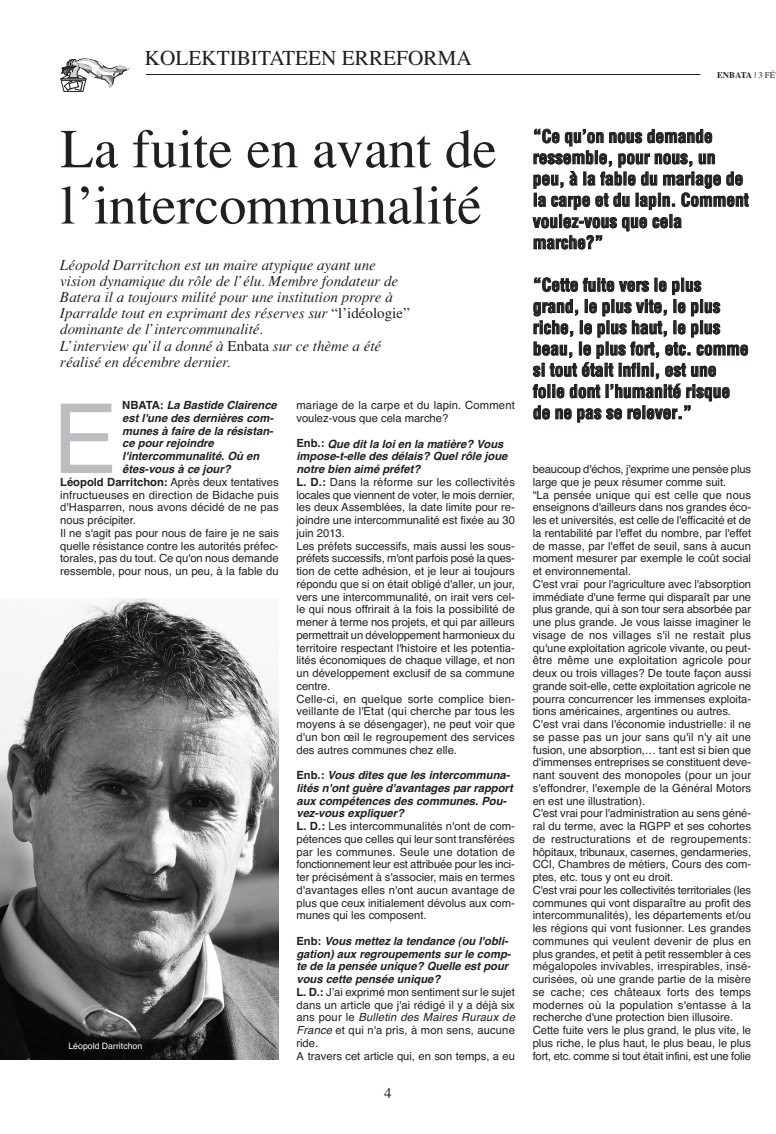
<style>
.page{position:relative;width:776px;height:1134px;background:#fff}
.page>*{position:absolute;margin:0;border:0;box-sizing:border-box;transform-origin:0 0}
.t1{font:96.62px "Helvetica";color:#bcbdc0}
.t2{font:55px/56.2px "Times";color:#231f20}
.t3{font:21.25px "Times";color:#231f20}
.t4{font:700 condensed 17.5px/21.2px "Helvetica";color:#231f20}
.t5{font:italic 15px/16.1px "Times";color:#231f20}
.t6{font:15px "Times";color:#231f20}
.t7{font:11.25px/12.8px "Helvetica";letter-spacing:-.005em;color:#231f20}
.t8{font:italic 700 11.25px "Helvetica";color:#231f20}
.t9{font:11.25px/12.8px "Helvetica";letter-spacing:.015em;color:#231f20}
.t10{font:8.75px "Helvetica";color:#fff}
.t11{font:700 8.75px "Times";color:#231f20}
.s1{font-weight:400}
.s2{font-style:normal}
.s3{font-weight:700}
.s4{font-weight:700;font-style:italic}
.s5{font-style:italic}
.s6{font-size:11px}
</style>
<div class="page">
<hr style="left:146px;top:74px;width:554px;height:1px;background:#231f20">
<svg style="left:61px;top:58px;width:68px;height:34px"></svg>
<img style="left:0;top:598px;width:279px;height:462px">
<h3 class="t3" style="left:145px;top:50px;width:329px">KOLEKTIBITATEEN ERREFORMA</h3>
<p class="t11" style="left:717px;top:72px;width:60px">ENBATA <span class="s1">| 3 FÉ</span></p>
<h2 class="t2" style="left:60px;top:126px;width:438px">La fuite en avant de l’intercommunalité</h2>
<p class="t5" style="left:60px;top:258px;width:351px">Léopold Darritchon est un maire atypique ayant une vision dynamique du rôle de l’élu. Membre fondateur de Batera il a toujours milité pour une institution propre à Iparralde tout en exprimant des réserves sur <span class="s2">“l’idéologie” </span>dominante de l’intercommunalité.<br>L’interview qu’il a donné à <span class="s2">Enbata</span> sur ce thème a été réalisé en décembre dernier.</p>
<h1 class="t1" style="left:53px;top:404px;width:66px">E</h1>
<p class="t8" style="left:122px;top:401px;width:158px"><span class="s2">N B ATA :</span> La Bastide Clairence</p>
<p class="t8" style="left:122px;top:414px;width:155px">est l'une des dernières com-</p>
<p class="t8" style="left:122px;top:427px;width:154px">munes à faire de la résistan-</p>
<p class="t8" style="left:122px;top:439px;width:95px">ce pour rejoindre</p>
<p class="t8" style="left:122px;top:452px;width:141px">l'intercommunalité. Où en</p>
<p class="t8" style="left:122px;top:465px;width:112px">êtes-vous à ce jour?</p>
<p class="t7" style="left:60px;top:476px;width:220px"><span class="s3">Léopold Darritchon:</span> Après deux tentatives</p>
<p class="t9" style="left:60px;top:489px;width:220px">infructueuses en direction de Bidache puis</p>
<p class="t7" style="left:60px;top:502px;width:220px">d'Hasparren, nous avons décidé de ne pas</p>
<p class="t7" style="left:60px;top:515px;width:77px">nous précipiter.</p>
<p class="t7" style="left:60px;top:527px;width:220px">Il ne s'agit pas pour nous de faire je ne sais</p>
<p class="t7" style="left:60px;top:540px;width:220px">quelle résistance contre les autorités préfec-</p>
<p class="t7" style="left:60px;top:553px;width:220px">torales, pas du tout. Ce qu'on nous demande</p>
<p class="t7" style="left:60px;top:566px;width:220px">ressemble, pour nous, un peu, à la fable du</p>
<p class="t10" style="left:68px;top:1042px;width:75px">Léopold Darritchon</p>
<p class="t9" style="left:296px;top:400px;width:220px">mariage de la carpe et du lapin. Comment voulez-vous que cela marche?</p>
<p class="t7" style="left:296px;top:438px;width:220px"><span class="s3">E n b . :</span> <span class="s4">Que dit la loi en la matière? Vous impose-t-elle des délais? Quel rôle joue notre bien aimé préfet?<br></span><span class="s3">L. D.:</span> Dans la réforme sur les collectivités locales que viennent de voter, le mois dernier, les deux Assemblées, la date limite pour re&shy;joindre une intercommunalité est fixée au 30 juin 2013.<br>Les préfets successifs, mais aussi les sous&shy;préfets successifs, m'ont parfois posé la ques&shy;tion de cette adhésion, et je leur ai toujours répondu que si on était obligé d'aller, un jour, vers une intercommunalité, on irait vers cel&shy;le qui nous offrirait à la fois la possibilité de mener à terme nos projets, et qui par ailleurs permettrait un développement harmonieux du territoire respectant l'histoire et les potentia&shy;lités économiques de chaque village, et non un développement exclusif de sa commune centre.<br>Celle-ci, en quelque sorte complice bien&shy;veillante de l'Etat (qui cherche par tous les moyens à se désengager), ne peut voir que d'un bon œil le regroupement des services des autres communes chez elle.</p>
<p class="t7" style="left:296px;top:770px;width:220px"><span class="s3">E n b . :</span> <span class="s4">Vous dites que les intercommuna&shy;lités n'ont guère d'avantages par rapport aux compétences des communes. Pou&shy;vez-vous expliquer?<br></span><span class="s3">L. D.:</span> Les intercommunalités n'ont de com&shy;pétences que celles qui leur sont transférées par les communes. Seule une dotation de fonctionnement leur est attribuée pour les inci&shy;ter précisément à s'associer, mais en termes d'avantages elles n'ont aucun avantage de plus que ceux initialement dévolus aux com&shy;munes qui les composent.</p>
<p class="t7" style="left:296px;top:935px;width:222px"><span class="s3">E n b :</span> <span class="s4">Vous mettez la tendance (ou l'obli&shy;gation) aux regroupements sur le comp&shy;te de la pensée unique? Quelle est pour vous cette pensée unique?<br></span><span class="s3">L. D.:</span> J’ai exprimé mon sentiment sur le sujet dans un article que j'ai rédigé il y a déjà six a n s p o u r l e <span class="s5">Bulletin des Maires Ruraux de France</span>et qui n'a pris, à mon sens, aucune ride.<br><span class="s6">A</span> travers cet article qui, en son temps, a eu</p>
<h3 class="t6" style="left:384px;top:1087px;width:9px">4</h3>
<h3 class="t4" style="left:533px;top:127px;width:217px">“Ce qu’on nous demande ressemble, pour nous, un peu, à la fable du mariage de la carpe et du lapin. Comment voulez-vous que cela marche?”</h3>
<h3 class="t4" style="left:533px;top:276px;width:217px">“Cette fuite vers le plus grand, le plus vite, le plus riche, le plus haut, le plus beau, le plus fort, etc. comme si tout était infini, est une folie dont l’humanité risque de ne pas se relever.”</h3>
<p class="t7" style="left:533px;top:464px;width:220px">beaucoup d'échos, j'exprime une pensée plus large que je peux résumer comme suit.<br>“La pensée unique qui est celle que nous enseignons d'ailleurs dans nos grandes éco&shy;les et universités, est celle de l'efficacité et de la rentabilité par l'effet du nombre, par l'effet de masse, par l'effet de seuil, sans à aucun moment mesurer par exemple le coût social et environnemental.<br>C'est vrai pour l'agriculture avec l'absorption immédiate d'une ferme qui disparaît par une plus grande, qui à son tour sera absorbée par une plus grande. Je vous laisse imaginer le visage de nos villages s'il ne restait plus qu'une exploitation agricole vivante, ou peut&shy;être même une exploitation agricole pour deux ou trois villages? De toute façon aussi grande soit-elle, cette exploitation agricole ne pourra concurrencer les immenses exploita&shy;tions américaines, argentines ou autres.<br>C'est vrai dans l'économie industrielle: il ne se passe pas un jour sans qu'il n'y ait une fusion, une absorption,… tant est si bien que d'immenses entreprises se constituent deve&shy;nant souvent des monopoles (pour un jour s'effondrer, l'exemple de la Général Motors en est une illustration).<br>C'est vrai pour l'administration au sens géné&shy;ral du terme, avec la RGPP et ses cohortes de restructurations et de regroupements: hôpitaux, tribunaux, casernes, gendarmeries, CCI, Chambres de métiers, Cours des com&shy;ptes, etc. tous y ont eu droit.<br>C'est vrai pour les collectivités territoriales (les communes qui vont disparaître au profit des intercommunalités), les départements et/ou les régions qui vont fusionner. Les grandes communes qui veulent devenir de plus en plus grandes, et petit à petit ressembler à ces mégalopoles invivables, irrespirables, insé&shy;curisées, où une grande partie de la misère se cache; ces châteaux forts des temps modernes où la population s'entasse à la recherche d'une protection bien illusoire.<br>Cette fuite vers le plus grand, le plus vite, le plus riche, le plus haut, le plus beau, le plus fort, etc. comme si tout était infini, est une folie</p>
</div>
